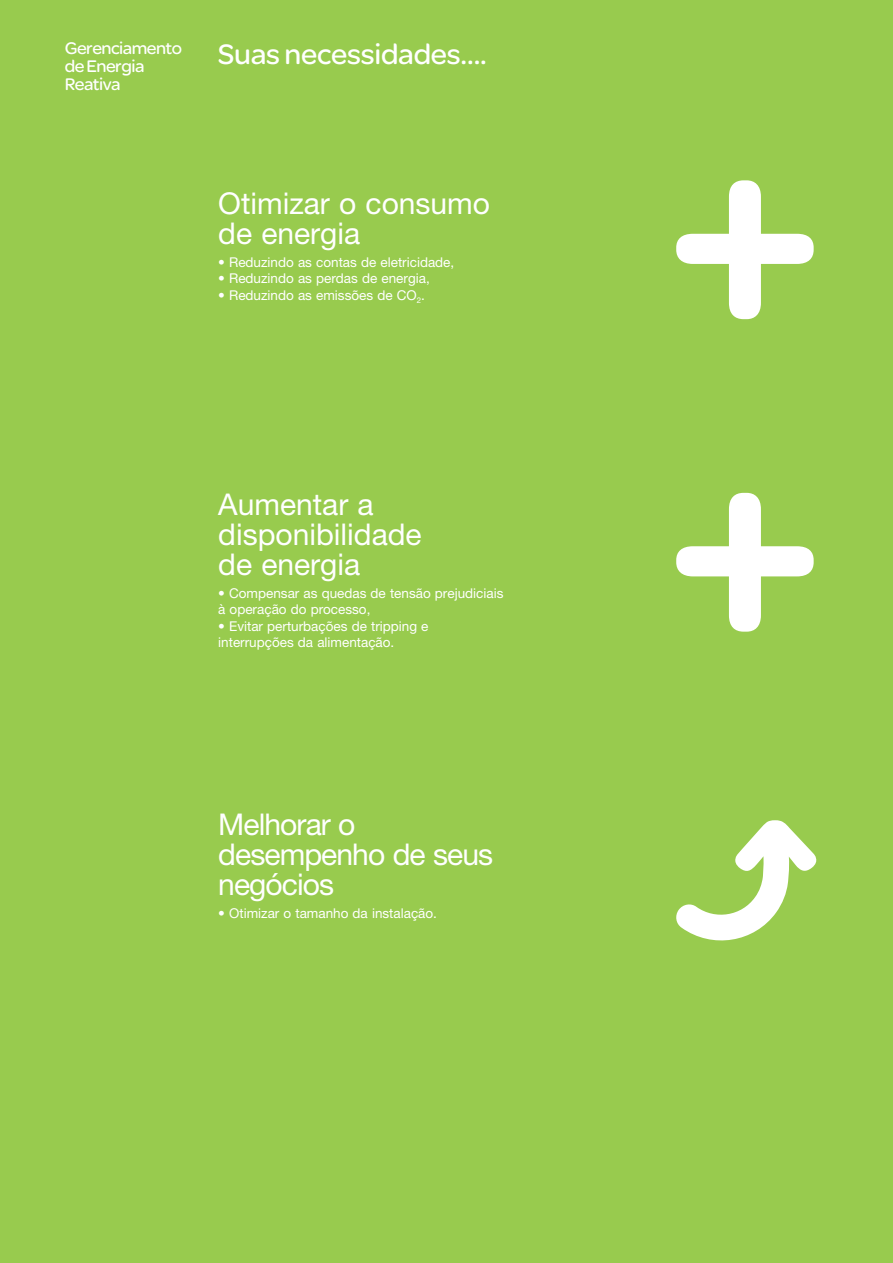
<style>
.page{position:relative;width:893px;height:1263px;background:#fff}
.page>*{position:absolute;margin:0;border:0;box-sizing:border-box;transform-origin:0 0}
.t1{font:30px/30px "Helvetica Neue LT Std";color:#fff}
.t2{font:30px/30px "Helvetica Neue LT Std";letter-spacing:-.03em;color:#fff}
.t3{font:30px "SE Optimist";letter-spacing:-.01em;color:#fff}
.t4{font:18px/18px "SE Optimist";letter-spacing:-.03em;color:#fff}
.t5{font:13.5px/16.5px "Helvetica Neue LT Std";color:#fff}
</style>
<div class="page">
<div style="left:0;top:0;width:892px;height:1263px;background:#98cb4e"></div>
<svg style="left:676px;top:493px;width:137px;height:139px"></svg>
<svg style="left:676px;top:180px;width:137px;height:139px"></svg>
<svg style="left:676px;top:820px;width:140px;height:120px"></svg>
<h2 class="t4" style="left:65px;top:41px;width:119px">Gerenciamento de Energia<br>Reativa</h2>
<h1 class="t3" style="left:218px;top:43px;width:270px">Suas necessidades….</h1>
<h1 class="t1" style="left:218px;top:192px;width:273px">Otimizar o consumo de energia</h1>
<p class="t5" style="left:218px;top:255px;width:237px">• Reduzindo as contas de eletricidade,</p>
<p class="t5" style="left:218px;top:272px;width:213px">• Reduzindo as perdas de energia,</p>
<p class="t5" style="left:218px;top:288px;width:208px">• Reduzindo as emissões de CO<sub>2</sub>.</p>
<h1 class="t1" style="left:218px;top:493px;width:205px">Aumentar a disponibilidade de energia</h1>
<p class="t5" style="left:218px;top:586px;width:287px">• Compensar as quedas de tensão prejudiciais à operação do processo,</p>
<p class="t5" style="left:218px;top:619px;width:212px">• Evitar perturbações de tripping e interrupções da alimentação.</p>
<h1 class="t2" style="left:218px;top:813px;width:276px">Melhorar o desempenho de seus negócios</h1>
<p class="t5" style="left:218px;top:906px;width:220px">• Otimizar o tamanho da instalação.</p>
</div>
